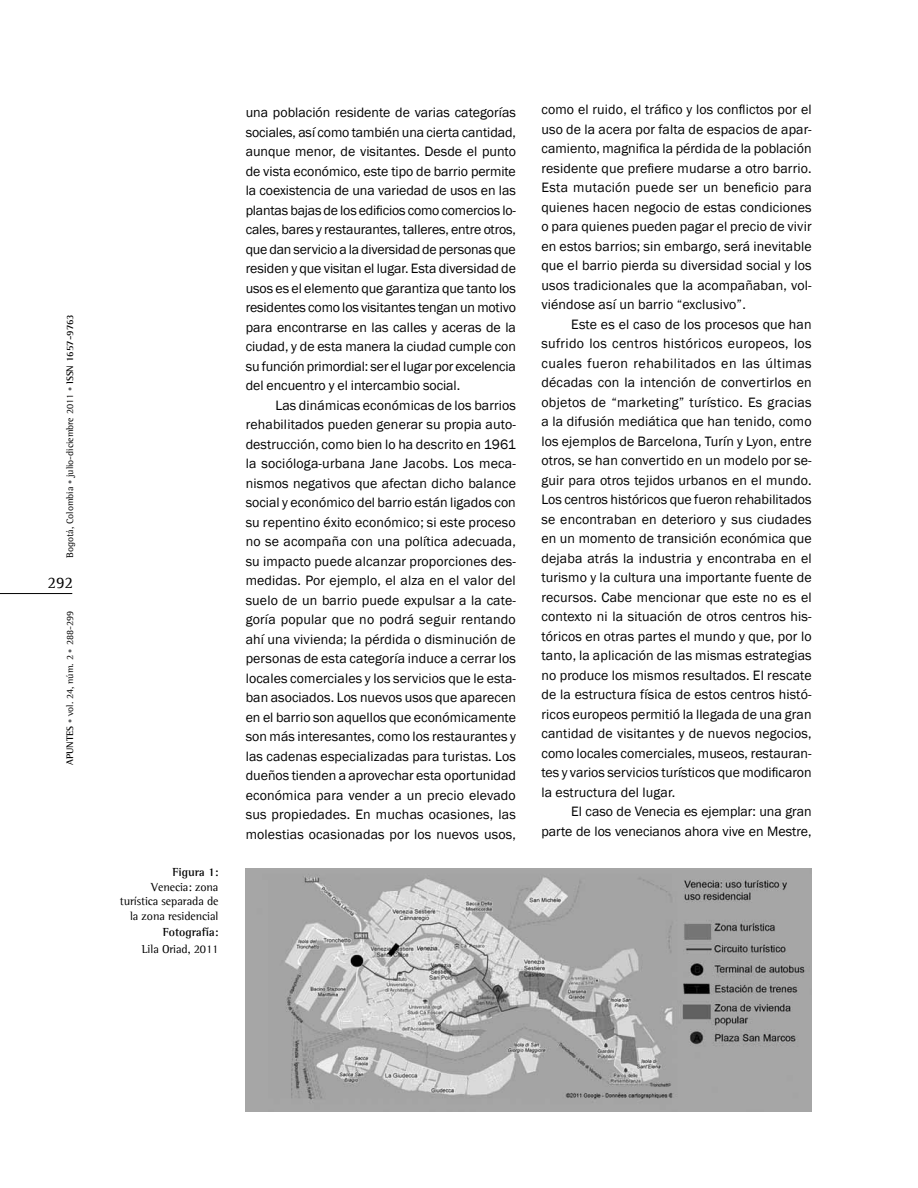
<style>
.page{position:relative;width:918px;height:1188px;background:#fff}
.page>*{position:absolute;margin:0;border:0;box-sizing:border-box;transform-origin:0 0}
.t1{font:16.5px "Agfa Rotis Semi Serif";color:#000}
.t2{font:13.95px/19.5px "Franklin Gothic";color:#000;text-align:justify}
.t3{font:12px/14.4px "Agfa Rotis Semi Serif";letter-spacing:-.005em;color:#000;text-align:right}
.t4{font:700 12px "Agfa Rotis Semi Serif";letter-spacing:-.005em;color:#000}
.t5{font:9.75px "Agfa Rotis Semi Serif";color:#000}
.s1{font-size:8.25px;color:#636466}
.s2{font-weight:700}
</style>
<div class="page">
<hr style="left:0;top:593px;width:72px;height:1px;background:#000">
<img style="left:246px;top:868px;width:566px;height:244px">
<p class="t5" style="left:64px;top:558px;width:245px;rotate:-90deg">Bogotá, Colombia <span class="s1">•</span> julio-diciembre 2011 <span class="s1">•</span> <span class="s2">ISSN 1657-9763</span></p>
<p class="t1" style="left:48px;top:573px;width:27px">292</p>
<p class="t5" style="left:64px;top:765px;width:155px;rotate:-90deg"><span class="s2">APUNTES</span> <span class="s1">•</span> vol. 24, núm. 2 <span class="s1">•</span> 288-299</p>
<p class="t4" style="left:172px;top:865px;width:48px">Figura 1:</p>
<p class="t3" style="left:120px;top:880px;width:100px">Venecia: zona turística separada de la zona residencial</p>
<p class="t4" style="left:163px;top:925px;width:57px">Fotografía:</p>
<p class="t3" style="left:142px;top:941px;width:78px">Lila Oriad, 2011</p>
<p class="t2" style="left:246px;top:103px;width:272px">una población residente de varias categorías sociales, así como también una cierta cantidad, aunque menor, de visitantes. Desde el punto de vista económico, este tipo de barrio permite la coexistencia de una variedad de usos en las plantas bajas de los edificios como comercios lo&shy;cales, bares y restaurantes, talleres, entre otros, que dan servicio a la diversidad de personas que residen y que visitan el lugar. Esta diversidad de usos es el elemento que garantiza que tanto los residentes como los visitantes tengan un motivo para encontrarse en las calles y aceras de la ciudad, y de esta manera la ciudad cumple con su función primordial: ser el lugar por excelencia del encuentro y el intercambio social.</p>
<p class="t2" style="left:246px;top:396px;width:272px;text-indent:30px">Las dinámicas económicas de los barrios rehabilitados pueden generar su propia auto&shy;destrucción, como bien lo ha descrito en 1961 la socióloga-urbana Jane Jacobs. Los meca&shy;nismos negativos que afectan dicho balance social y económico del barrio están ligados con su repentino éxito económico; si este proceso no se acompaña con una política adecuada, su impacto puede alcanzar proporciones des&shy;medidas. Por ejemplo, el alza en el valor del suelo de un barrio puede expulsar a la cate&shy;goría popular que no podrá seguir rentando ahí una vivienda; la pérdida o disminución de personas de esta categoría induce a cerrar los locales comerciales y los servicios que le esta&shy;ban asociados. Los nuevos usos que aparecen en el barrio son aquellos que económicamente son más interesantes, como los restaurantes y las cadenas especializadas para turistas. Los dueños tienden a aprovechar esta oportunidad económica para vender a un precio elevado sus propiedades. En muchas ocasiones, las molestias ocasionadas por los nuevos usos,</p>
<p class="t2" style="left:541px;top:100px;width:272px">como el ruido, el tráfico y los conflictos por el uso de la acera por falta de espacios de apar&shy;camiento, magnifica la pérdida de la población residente que prefiere mudarse a otro barrio.<br>Esta mutación puede ser un beneficio para quienes hacen negocio de estas condiciones o para quienes pueden pagar el precio de vivir en estos barrios; sin embargo, será inevitable que el barrio pierda su diversidad social y los usos tradicionales que la acompañaban, vol&shy;viéndose así un barrio “exclusivo”.</p>
<p class="t2" style="left:541px;top:314px;width:272px;text-indent:30px">Este es el caso de los procesos que han sufrido los centros históricos europeos, los cuales fueron rehabilitados en las últimas décadas con la intención de convertirlos en objetos de “marketing” turístico. Es gracias a la difusión mediática que han tenido, como los ejemplos de Barcelona, Turín y Lyon, entre otros, se han convertido en un modelo por se&shy;guir para otros tejidos urbanos en el mundo.<br>Los centros históricos que fueron rehabilitados se encontraban en deterioro y sus ciudades en un momento de transición económica que dejaba atrás la industria y encontraba en el turismo y la cultura una importante fuente de recursos. Cabe mencionar que este no es el contexto ni la situación de otros centros his&shy;tóricos en otras partes el mundo y que, por lo tanto, la aplicación de las mismas estrategias no produce los mismos resultados. El rescate de la estructura física de estos centros histó&shy;ricos europeos permitió la llegada de una gran cantidad de visitantes y de nuevos negocios, como locales comerciales, museos, restauran&shy;tes y varios servicios turísticos que modificaron la estructura del lugar.</p>
<p class="t2" style="left:541px;top:802px;width:272px;text-align:right">El caso de Venecia es ejemplar: una gran parte de los venecianos ahora vive en Mestre,</p>
</div>
